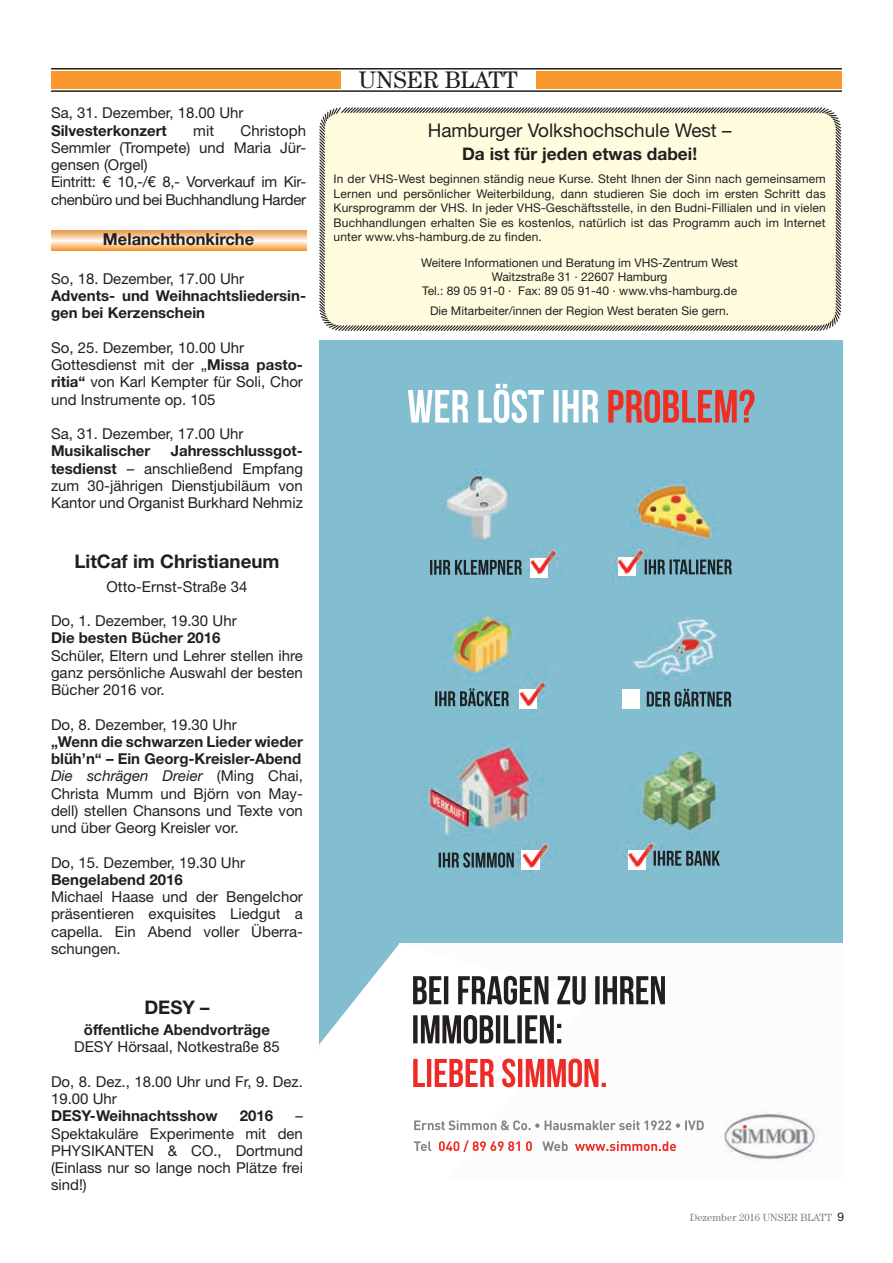
<style>
.page{position:relative;width:893px;height:1263px;background:#fff}
.page>*{position:absolute;margin:0;border:0;box-sizing:border-box;transform-origin:0 0}
.t1{font:24px "Century Std";color:#231f20}
.t2{font:18.9px "Helvetica Neue LT Std";color:#231f20}
.t3{font:700 18.75px "Helvetica Neue LT Std";color:#231f20}
.t4{font:700 17.4px "Helvetica Neue LT Std";color:#231f20}
.t5{font:700 16.5px "Helvetica Neue LT Std";color:#231f20}
.t6{font:15px/17.2px "Helvetica Neue LT Std";color:#231f20;text-align:justify}
.t7{font:700 15px/17.2px "Helvetica Neue LT Std";color:#231f20}
.t8{font:15px/17.2px "Helvetica Neue LT Std";letter-spacing:-.02em;color:#231f20}
.t9{font:12px/14.4px "Helvetica Neue LT Std";color:#231f20;text-align:justify}
.t10{font:10.5px "Century Std";color:#808285}
.s1{font-weight:700}
.s2{font-style:italic}
.s3{font-family:"Helvetica Neue LT Std";font-size:12px;color:#231f20}
</style>
<div class="page">
<div style="left:51px;top:72px;width:791px;height:17px;background:#f7972d"></div>
<hr style="left:51px;top:68px;width:791px;height:2px;background:#231f20">
<hr style="left:51px;top:90px;width:791px;height:2px;background:#231f20">
<div style="left:341px;top:71px;width:195px;height:19px;background:#fff"></div>
<svg style="left:51px;top:231px;width:255px;height:19px;background:#f6ca9b"></svg>
<svg style="left:319px;top:107px;width:523px;height:224px;background:#f7f4d9"></svg>
<img style="left:319px;top:341px;width:523px;height:602px">
<img style="left:590px;top:976px;width:230px;height:186px">
<img style="left:319px;top:943px;width:271px;height:209px">
<img style="left:530px;top:558px;width:17px;height:19px">
<svg style="left:533px;top:561px;width:11px;height:13px"></svg>
<img style="left:618px;top:557px;width:17px;height:19px">
<svg style="left:621px;top:560px;width:11px;height:13px"></svg>
<img style="left:520px;top:690px;width:17px;height:18px">
<img style="left:623px;top:690px;width:17px;height:18px">
<svg style="left:626px;top:693px;width:11px;height:13px"></svg>
<img style="left:522px;top:851px;width:17px;height:18px">
<svg style="left:525px;top:853px;width:11px;height:13px"></svg>
<img style="left:628px;top:851px;width:17px;height:18px">
<svg style="left:631px;top:853px;width:11px;height:13px"></svg>
<p class="t6" style="left:51px;top:104px;width:194px">Sa, 31. Dezember, 18.00 Uhr</p>
<p class="t7" style="left:51px;top:121px;width:117px">Silvesterkonzert</p>
<p class="t6" style="left:193px;top:122px;width:22px">mit</p>
<p class="t8" style="left:51px;top:122px;width:257px;text-indent:190px">Christoph<br>Semmler (Trompete) und Maria Jür&shy;gensen (Orgel)<br>Eintritt: € 10,-/€ 8,- Vorverkauf im Kir&shy;chenbüro und bei Buchhandlung Harder</p>
<p class="t5" style="left:103px;top:229px;width:153px">Melanchthonkirche</p>
<p class="t6" style="left:51px;top:270px;width:195px">So, 18. Dezember, 17.00 Uhr</p>
<p class="t7" style="left:51px;top:287px;width:257px">Advents- und Weihnachtsliedersin&shy;gen bei Kerzenschein</p>
<p class="t6" style="left:51px;top:339px;width:253px;text-align:left">So, 25. Dezember, 10.00 Uhr<br>Gottesdienst mit der „<span class="s1">Missa pasto&shy;ritia“</span> von Karl Kempter für Soli, Chor und Instrumente op. 105</p>
<p class="t6" style="left:51px;top:425px;width:194px">Sa, 31. Dezember, 17.00 Uhr</p>
<p class="t7" style="left:51px;top:442px;width:101px">Musikalischer</p>
<p class="t6" style="left:51px;top:442px;width:253px;text-indent:120px"><span class="s1">Jahresschlussgot&shy;tesdienst</span> – anschließend Empfang zum 30-jährigen Dienstjubiläum von Kantor und Organist Burkhard Nehmiz</p>
<p class="t3" style="left:74px;top:550px;width:207px">LitCaf im Christianeum</p>
<p class="t6" style="left:107px;top:577px;width:142px">Otto-Ernst-Straße 34</p>
<p class="t6" style="left:51px;top:612px;width:187px">Do, 1. Dezember, 19.30 Uhr</p>
<p class="t7" style="left:51px;top:629px;width:171px">Die besten Bücher 2016</p>
<p class="t6" style="left:51px;top:646px;width:253px">Schüler, Eltern und Lehrer stellen ihre ganz persönliche Auswahl der besten Bücher 2016 vor.</p>
<p class="t6" style="left:51px;top:715px;width:187px">Do, 8. Dezember, 19.30 Uhr</p>
<p class="t6" style="left:51px;top:733px;width:253px"><span class="s1">„Wenn die schwarzen Lieder wieder blüh’n“ – Ein Georg-Kreisler-Abend </span><span class="s2">Die schrägen Dreier</span> (Ming Chai, Christa Mumm und Björn von May&shy;dell) stellen Chansons und Texte von und über Georg Kreisler vor.</p>
<p class="t6" style="left:51px;top:853px;width:195px">Do, 15. Dezember, 19.30 Uhr</p>
<p class="t7" style="left:51px;top:871px;width:133px">Bengelabend 2016</p>
<p class="t6" style="left:51px;top:888px;width:253px">Michael Haase und der Bengelchor präsentieren exquisites Liedgut a capella. Ein Abend voller Überra&shy;schungen.</p>
<p class="t3" style="left:144px;top:995px;width:67px">DESY –</p>
<p class="t7" style="left:84px;top:1021px;width:188px">öffentliche Abendvorträge</p>
<p class="t6" style="left:74px;top:1038px;width:207px">DESY Hörsaal, Notkestraße 85</p>
<p class="t6" style="left:51px;top:1073px;width:253px">Do, 8. Dez., 18.00 Uhr und Fr, 9. Dez.<br>19.00 Uhr</p>
<p class="t7" style="left:51px;top:1107px;width:168px">DESY-Weihnachtsshow</p>
<p class="t7" style="left:240px;top:1107px;width:35px">2016</p>
<p class="t6" style="left:51px;top:1107px;width:253px;text-indent:244px">– Spektakuläre Experimente mit den PHYSIKANTEN &amp; CO., Dortmund (Einlass nur so lange noch Plätze frei sind!)</p>
<h1 class="t1" style="left:359px;top:65px;width:160px">UNSER BLATT</h1>
<p class="t2" style="left:428px;top:119px;width:305px">Hamburger Volkshochschule West –</p>
<p class="t4" style="left:462px;top:143px;width:237px">Da ist für jeden etwas dabei!</p>
<p class="t9" style="left:334px;top:172px;width:494px">In der VHS-West beginnen ständig neue Kurse. Steht Ihnen der Sinn nach gemeinsamem Lernen und persönlicher Weiterbildung, dann studieren Sie doch im ersten Schritt das Kursprogramm der VHS. In jeder VHS-Geschäftsstelle, in den Budni-Fillialen und in vielen Buchhandlungen erhalten Sie es kostenlos, natürlich ist das Programm auch im Internet unter www.vhs-hamburg.de zu finden.</p>
<p class="t9" style="left:421px;top:255px;width:318px;text-align:center">Weitere Informationen und Beratung im VHS-Zentrum West<br>Waitzstraße 31 · 22607 Hamburg<br>Tel.: 89 05 91-0 · Fax: 89 05 91-40 · www.vhs-hamburg.de</p>
<p class="t9" style="left:430px;top:303px;width:301px">Die Mitarbeiter/innen der Region West beraten Sie gern.</p>
<p class="t10" style="left:690px;top:1211px;width:156px">Dezember 2016 UNSER BLATT <span class="s3">9</span></p>
</div>
